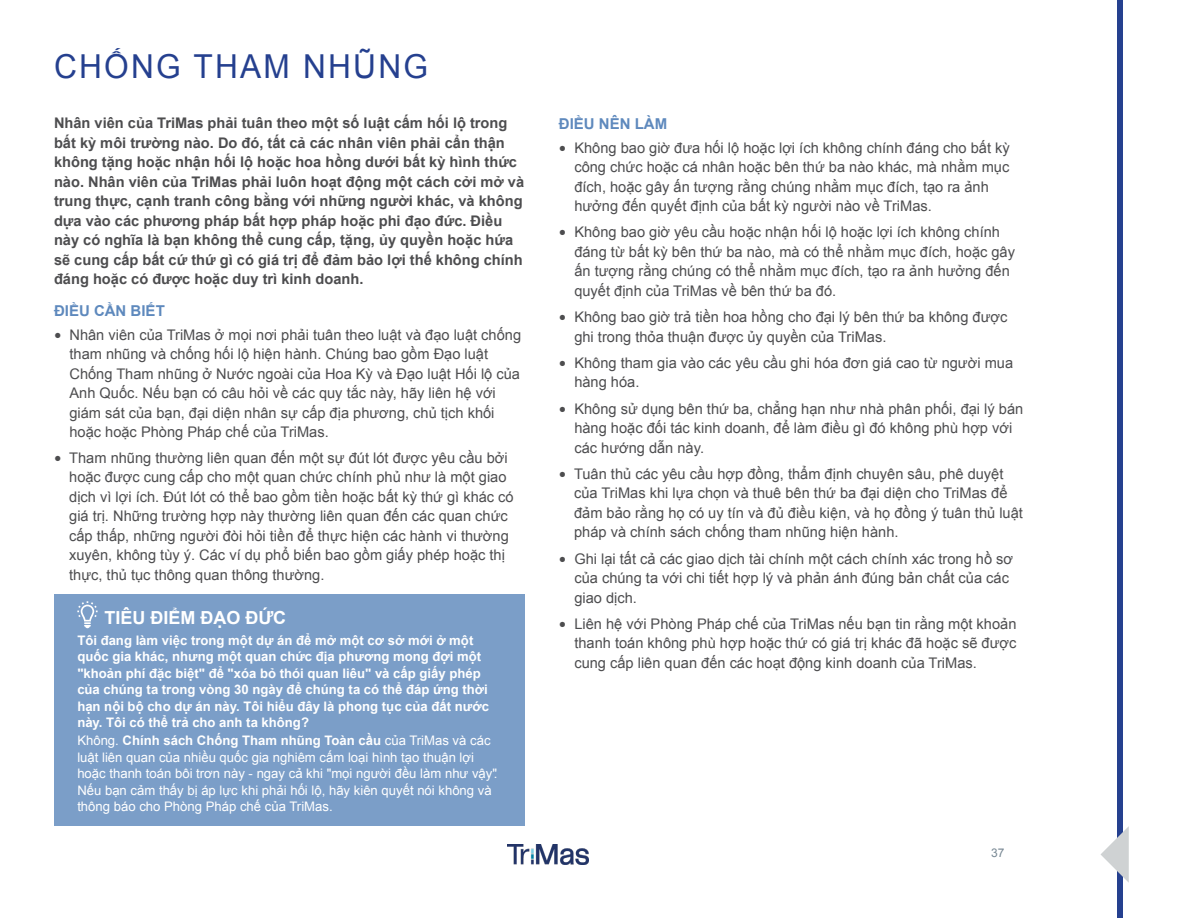
<style>
.page{position:relative;width:1188px;height:918px;background:#fff}
.page>*{position:absolute;margin:0;border:0;box-sizing:border-box;transform-origin:0 0}
.t1{font:33px "Arial";letter-spacing:.07em;color:#25408f;scale:.96 1}
.t2{font:700 18px "Arial";color:#fff}
.t3{font:700 15px "Arial";color:#5e89bd}
.t4{font:14.7px/19.5px "Arial";color:#4d4d4f}
.t5{font:700 14.7px/19.5px "Arial";color:#4d4d4f}
.t6{font:700 13.2px/16.5px "Arial";color:#fff}
.t7{font:13.2px/16.5px "Arial";color:#fff}
.t8{font:12px "Arial";color:#778793}
.s1{font-size:21px}
.s2{font-weight:700}
</style>
<div class="page">
<div style="left:1118px;top:0;width:5px;height:918px;background:#25408f"></div>
<img style="left:507px;top:844px;width:82px;height:21px">
<div style="left:54px;top:595px;width:471px;height:231px;background:#7b9ec8"></div>
<svg style="left:77px;top:601px;width:21px;height:27px"></svg>
<svg style="left:1101px;top:826px;width:28px;height:57px"></svg>
<h1 class="t1" style="left:54px;top:45px;width:391px">CHỐNG THAM NHŨNG</h1>
<p class="t5" style="left:54px;top:114px;width:472px">Nhân viên của TriMas phải tuân theo một số luật cấm hối lộ trong bất kỳ môi trường nào. Do đó, tất cả các nhân viên phải cẩn thận không tặng hoặc nhận hối lộ hoặc hoa hồng dưới bất kỳ hình thức nào. Nhân viên của TriMas phải luôn hoạt động một cách cởi mở và trung thực, cạnh tranh công bằng với những người khác, và không dựa vào các phương pháp bất hợp pháp hoặc phi đạo đức. Điều này có nghĩa là bạn không thể cung cấp, tặng, ủy quyền hoặc hứa sẽ cung cấp bất cứ thứ gì có giá trị để đảm bảo lợi thế không chính đáng hoặc có được hoặc duy trì kinh doanh.</p>
<p class="t3" style="left:54px;top:301px;width:112px">ĐIỀU CẦN BIẾT</p>
<p class="t4" style="left:69px;top:325px;width:453px;text-indent:-15px"><span class="s1">•</span> Nhân viên của TriMas ở mọi nơi phải tuân theo luật và đạo luật chống tham nhũng và chống hối lộ hiện hành. Chúng bao gồm Đạo luật Chống Tham nhũng ở Nước ngoài của Hoa Kỳ và Đạo luật Hối lộ của Anh Quốc. Nếu bạn có câu hỏi về các quy tắc này, hãy liên hệ với giám sát của bạn, đại diện nhân sự cấp địa phương, chủ tịch khối hoặc hoặc Phòng Pháp chế của TriMas.</p>
<p class="t4" style="left:69px;top:448px;width:446px;text-indent:-15px"><span class="s1">•</span> Tham nhũng thường liên quan đến một sự đút lót được yêu cầu bởi hoặc được cung cấp cho một quan chức chính phủ như là một giao dịch vì lợi ích. Đút lót có thể bao gồm tiền hoặc bất kỳ thứ gì khác có giá trị. Những trường hợp này thường liên quan đến các quan chức cấp thấp, những người đòi hỏi tiền để thực hiện các hành vi thường xuyên, không tùy ý. Các ví dụ phổ biến bao gồm giấy phép hoặc thị thực, thủ tục thông quan thông thường.</p>
<p class="t2" style="left:104px;top:605px;width:183px">TIÊU ĐIỂM ĐẠO ĐỨC</p>
<p class="t6" style="left:77px;top:632px;width:413px">Tôi đang làm việc trong một dự án để mở một cơ sở mới ở một quốc gia khác, nhưng một quan chức địa phương mong đợi một "khoản phí đặc biệt" để "xóa bỏ thói quan liêu" và cấp giấy phép của chúng ta trong vòng 30 ngày để chúng ta có thể đáp ứng thời hạn nội bộ cho dự án này. Tôi hiểu đây là phong tục của đất nước này. Tôi có thể trả cho anh ta không?</p>
<p class="t7" style="left:77px;top:732px;width:422px">Không. <span class="s2">Chính sách Chống Tham nhũng Toàn cầu</span> của TriMas và các luật liên quan của nhiều quốc gia nghiêm cấm loại hình tạo thuận lợi hoặc thanh toán bôi trơn này - ngay cả khi "mọi người đều làm như vậy".<br>Nếu bạn cảm thấy bị áp lực khi phải hối lộ, hãy kiên quyết nói không và thông báo cho Phòng Pháp chế của TriMas.</p>
<p class="t3" style="left:559px;top:113px;width:110px">ĐIỀU NÊN LÀM</p>
<p class="t4" style="left:574px;top:138px;width:437px;text-indent:-15px"><span class="s1">•</span> Không bao giờ đưa hối lộ hoặc lợi ích không chính đáng cho bất kỳ công chức hoặc cá nhân hoặc bên thứ ba nào khác, mà nhằm mục đích, hoặc gây ấn tượng rằng chúng nhằm mục đích, tạo ra ảnh hưởng đến quyết định của bất kỳ người nào về TriMas.</p>
<p class="t4" style="left:574px;top:223px;width:442px;text-indent:-15px"><span class="s1">•</span> Không bao giờ yêu cầu hoặc nhận hối lộ hoặc lợi ích không chính đáng từ bất kỳ bên thứ ba nào, mà có thể nhằm mục đích, hoặc gây ấn tượng rằng chúng có thể nhằm mục đích, tạo ra ảnh hưởng đến quyết định của TriMas về bên thứ ba đó.</p>
<p class="t4" style="left:574px;top:307px;width:435px;text-indent:-15px"><span class="s1">•</span> Không bao giờ trả tiền hoa hồng cho đại lý bên thứ ba không được ghi trong thỏa thuận được ủy quyền của TriMas.</p>
<p class="t4" style="left:574px;top:353px;width:440px;text-indent:-15px"><span class="s1">•</span> Không tham gia vào các yêu cầu ghi hóa đơn giá cao từ người mua hàng hóa.</p>
<p class="t4" style="left:574px;top:399px;width:450px;text-indent:-15px"><span class="s1">•</span> Không sử dụng bên thứ ba, chẳng hạn như nhà phân phối, đại lý bán hàng hoặc đối tác kinh doanh, để làm điều gì đó không phù hợp với các hướng dẫn này.</p>
<p class="t4" style="left:574px;top:464px;width:450px;text-indent:-15px"><span class="s1">•</span> Tuân thủ các yêu cầu hợp đồng, thẩm định chuyên sâu, phê duyệt của TriMas khi lựa chọn và thuê bên thứ ba đại diện cho TriMas để đảm bảo rằng họ có uy tín và đủ điều kiện, và họ đồng ý tuân thủ luật pháp và chính sách chống tham nhũng hiện hành.</p>
<p class="t4" style="left:574px;top:549px;width:440px;text-indent:-15px"><span class="s1">•</span> Ghi lại tất cả các giao dịch tài chính một cách chính xác trong hồ sơ của chúng ta với chi tiết hợp lý và phản ánh đúng bản chất của các giao dịch.</p>
<p class="t4" style="left:574px;top:614px;width:444px;text-align:justify;text-indent:-15px"><span class="s1">•</span> Liên hệ với Phòng Pháp chế của TriMas nếu bạn tin rằng một khoản thanh toán không phù hợp hoặc thứ có giá trị khác đã hoặc sẽ được cung cấp liên quan đến các hoạt động kinh doanh của TriMas.</p>
<p class="t8" style="left:991px;top:844px;width:15px">37</p>
</div>
